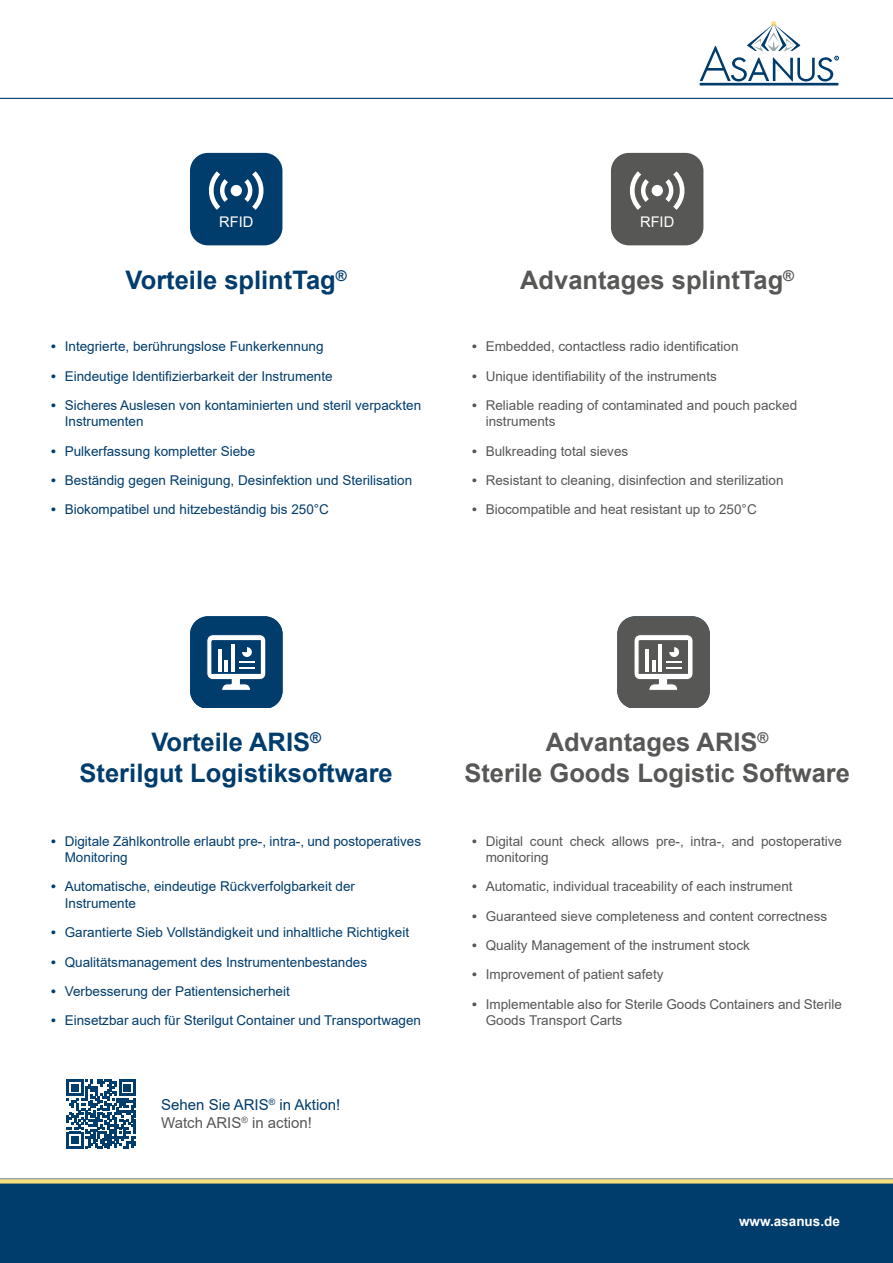
<style>
.page{position:relative;width:893px;height:1263px;background:#fff}
.page>*{position:absolute;margin:0;border:0;box-sizing:border-box;transform-origin:0 0}
.t1{font:700 25.5px/30.6px "Arial";color:#575756;text-align:center}
.t2{font:700 25.5px/30.6px "Arial";color:#003c6c;text-align:center}
.t3{font:15px/18px "Arial";color:#003c6c}
.t4{font:14.7px "Arial";color:#fff}
.t5{font:13.5px/16.5px "Arial";color:#003c6c}
.t6{font:13.5px/16.5px "Arial";color:#575756}
.t7{font:700 13.5px "Arial";color:#fff}
.s1{font-weight:700}
.s2{color:#575756}
</style>
<div class="page">
<svg style="left:699px;top:21px;width:140px;height:65px"></svg>
<div style="left:0;top:1183px;width:893px;height:80px;background:#003c6c"></div>
<svg style="left:0;top:1179px;width:893px;height:4px;background:#edd983"></svg>
<hr style="left:0;top:1178px;width:893px;height:1px;background:#98a9a8">
<hr style="left:0;top:98px;width:893px;height:1px;background:#003c6c">
<svg style="left:190px;top:616px;width:92px;height:92px"></svg>
<svg style="left:617px;top:616px;width:92px;height:92px"></svg>
<div style="left:190px;top:153px;width:92px;height:92px;background:#003c6c;border-radius:18px"></div>
<svg style="left:209px;top:171px;width:55px;height:39px"></svg>
<div style="left:611px;top:153px;width:92px;height:92px;background:#575756;border-radius:18px"></div>
<svg style="left:630px;top:171px;width:55px;height:39px"></svg>
<svg style="left:67px;top:1079px;width:69px;height:69px"></svg>
<p class="t4" style="left:219px;top:212px;width:36px">RFID</p>
<p class="t4" style="left:640px;top:212px;width:36px">RFID</p>
<h1 class="t2" style="left:126px;top:265px;width:223px">Vorteile splintTag<sup>®</sup></h1>
<p class="t5" style="left:51px;top:338px;width:274px"><span class="s1">•</span> Integrierte, berührungslose Funkerkennung</p>
<p class="t5" style="left:51px;top:368px;width:283px"><span class="s1">•</span> Eindeutige Identifizierbarkeit der Instrumente</p>
<p class="t5" style="left:65px;top:397px;width:358px;text-indent:-14px"><span class="s1">•</span> Sicheres Auslesen von kontaminierten und steril verpackten<br>Instrumenten</p>
<p class="t5" style="left:51px;top:443px;width:206px"><span class="s1">•</span> Pulkerfassung kompletter Siebe</p>
<p class="t5" style="left:51px;top:472px;width:362px"><span class="s1">•</span> Beständig gegen Reinigung, Desinfektion und Sterilisation</p>
<p class="t5" style="left:51px;top:501px;width:279px"><span class="s1">•</span> Biokompatibel und hitzebeständig bis 250°C</p>
<h1 class="t1" style="left:520px;top:265px;width:276px">Advantages splintTag<sup>®</sup></h1>
<p class="t6" style="left:472px;top:338px;width:268px"><span class="s1">•</span> Embedded, contactless radio identification</p>
<p class="t6" style="left:472px;top:368px;width:246px"><span class="s1">•</span> Unique identifiability of the instruments</p>
<p class="t6" style="left:486px;top:397px;width:313px;text-indent:-14px"><span class="s1">•</span> Reliable reading of contaminated and pouch packed instruments</p>
<p class="t6" style="left:472px;top:443px;width:158px"><span class="s1">•</span> Bulkreading total sieves</p>
<p class="t6" style="left:472px;top:472px;width:313px"><span class="s1">•</span> Resistant to cleaning, disinfection and sterilization</p>
<p class="t6" style="left:472px;top:501px;width:286px"><span class="s1">•</span> Biocompatible and heat resistant up to 250°C</p>
<h1 class="t2" style="left:80px;top:727px;width:315px">Vorteile ARIS<sup>®<br></sup>Sterilgut Logistiksoftware</h1>
<h1 class="t1" style="left:464px;top:727px;width:387px">Advantages ARIS<sup>®<br></sup>Sterile Goods Logistic Software</h1>
<p class="t5" style="left:65px;top:833px;width:358px;text-indent:-14px"><span class="s1">•</span> Digitale Zählkontrolle erlaubt pre-, intra-, und postoperatives<br>Monitoring</p>
<p class="t5" style="left:65px;top:878px;width:292px;text-indent:-14px"><span class="s1">•</span> Automatische, eindeutige Rückverfolgbarkeit der<br>Instrumente</p>
<p class="t5" style="left:51px;top:924px;width:359px"><span class="s1">•</span> Garantierte Sieb Vollständigkeit und inhaltliche Richtigkeit</p>
<p class="t5" style="left:51px;top:953px;width:317px"><span class="s1">•</span> Qualitätsmanagement des Instrumentenbestandes</p>
<p class="t5" style="left:51px;top:983px;width:240px"><span class="s1">•</span> Verbesserung der Patientensicherheit</p>
<p class="t5" style="left:51px;top:1012px;width:371px"><span class="s1">•</span> Einsetzbar auch für Sterilgut Container und Transportwagen</p>
<p class="t3" style="left:161px;top:1096px;width:181px">Sehen Sie ARIS<sup>®</sup> in Aktion!<br><span class="s2">Watch ARIS</span><sup>®</sup> <span class="s2">in action!</span></p>
<p class="t6" style="left:486px;top:833px;width:358px;text-indent:-14px"><span class="s1">•</span> Digital count check allows pre-, intra-, and postoperative monitoring</p>
<p class="t6" style="left:472px;top:878px;width:322px"><span class="s1">•</span> Automatic, individual traceability of each instrument</p>
<p class="t6" style="left:472px;top:908px;width:356px"><span class="s1">•</span> Guaranteed sieve completeness and content correctness</p>
<p class="t6" style="left:472px;top:937px;width:279px"><span class="s1">•</span> Quality Management of the instrument stock</p>
<p class="t6" style="left:472px;top:966px;width:193px"><span class="s1">•</span> Improvement of patient safety</p>
<p class="t6" style="left:486px;top:995px;width:358px;text-indent:-14px"><span class="s1">•</span> Implementable also for Sterile Goods Containers and Sterile<br>Goods Transport Carts</p>
<p class="t7" style="left:739px;top:1212px;width:102px">www.asanus.de</p>
</div>
